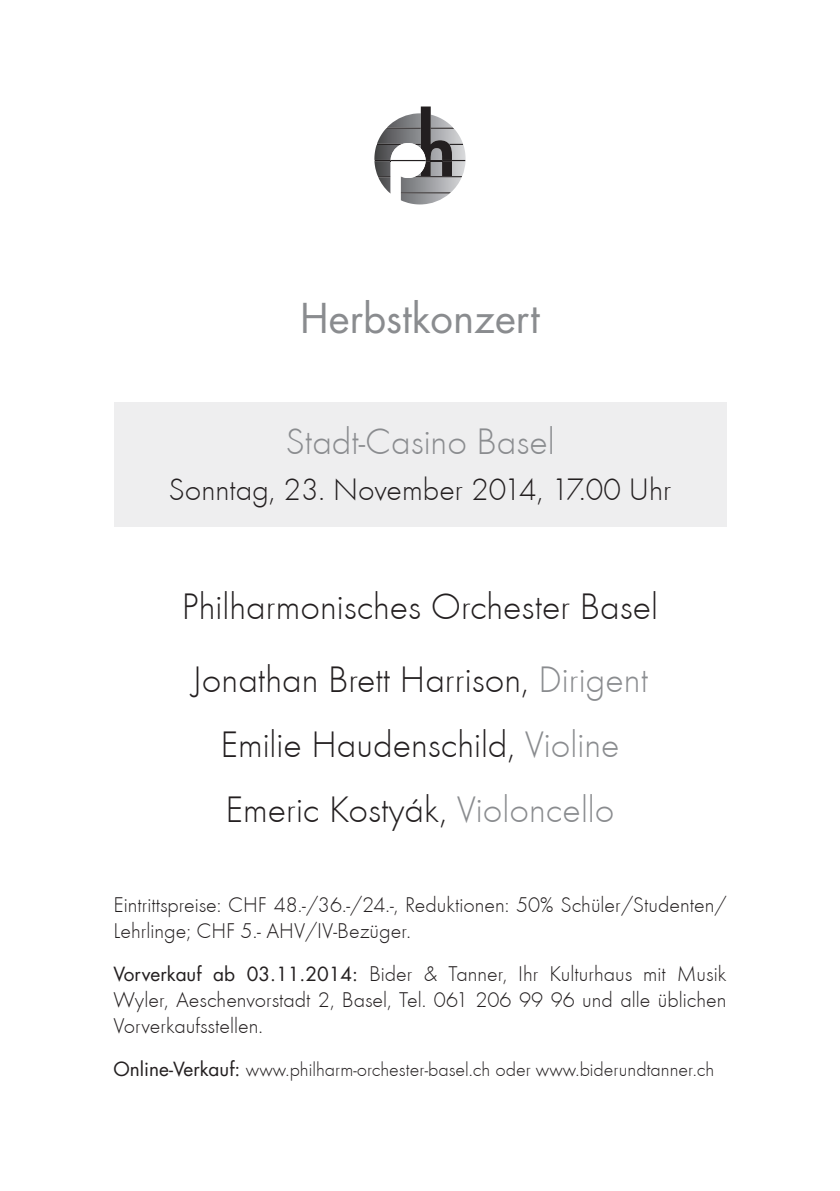
<style>
.page{position:relative;width:840px;height:1191px;background:#fff}
.page>*{position:absolute;margin:0;border:0;box-sizing:border-box;transform-origin:0 0}
.t1{font:40px "Futura LT";color:#8a8c8f}
.t2{font:38px/65.2px "Futura T Light";color:#231f20}
.t3{font:38px "Futura T Light";color:#8a8c8f}
.t4{font:32px "Futura T Light";color:#231f20}
.t5{font:22px/26px "Futura T Light";color:#231f20}
.t6{font:20px "Futura T Light";color:#231f20}
.s1{color:#8a8c8f}
.s2{font-family:"Futura LT";font-size:19px}
</style>
<div class="page">
<div style="left:113px;top:402px;width:613px;height:125px;background:#eeeeef"></div>
<svg style="left:374px;top:106px;width:91px;height:99px"></svg>
<h1 class="t1" style="left:300px;top:292px;width:241px">Herbstkonzert</h1>
<h2 class="t3" style="left:285px;top:425px;width:271px">Stadt-Casino Basel</h2>
<h3 class="t4" style="left:168px;top:476px;width:504px">Sonntag, 23. November 2014, 17.00 Uhr</h3>
<h2 class="t2" style="left:182px;top:576px;width:477px">Philharmonisches Orchester Basel</h2>
<h2 class="t2" style="left:192px;top:650px;width:457px">Jonathan Brett Harrison, <span class="s1">Dirigent</span></h2>
<h2 class="t2" style="left:220px;top:715px;width:400px">Emilie Haudenschild, <span class="s1">Violine<br></span>Emeric Kostyák, <span class="s1">Violoncello</span></h2>
<p class="t5" style="left:113px;top:894px;width:614px">Eintrittspreise: CHF 48.-/36.-/24.-, Reduktionen: 50% Schüler/Studenten/<br>Lehrlinge; CHF 5.- AHV/IV-Bezüger.</p>
<p class="t5" style="left:113px;top:963px;width:614px;text-align:justify"><span class="s2">Vorverkauf ab 03.11.2014:</span> Bider &amp; Tanner, Ihr Kulturhaus mit Musik Wyler, Aeschenvorstadt 2, Basel, Tel. 061 206 99 96 und alle üblichen Vorverkaufsstellen.</p>
<p class="t6" style="left:113px;top:1061px;width:602px"><span class="s2">Online-Verkauf:</span> www.philharm-orchester-basel.ch oder www.biderundtanner.ch</p>
</div>
